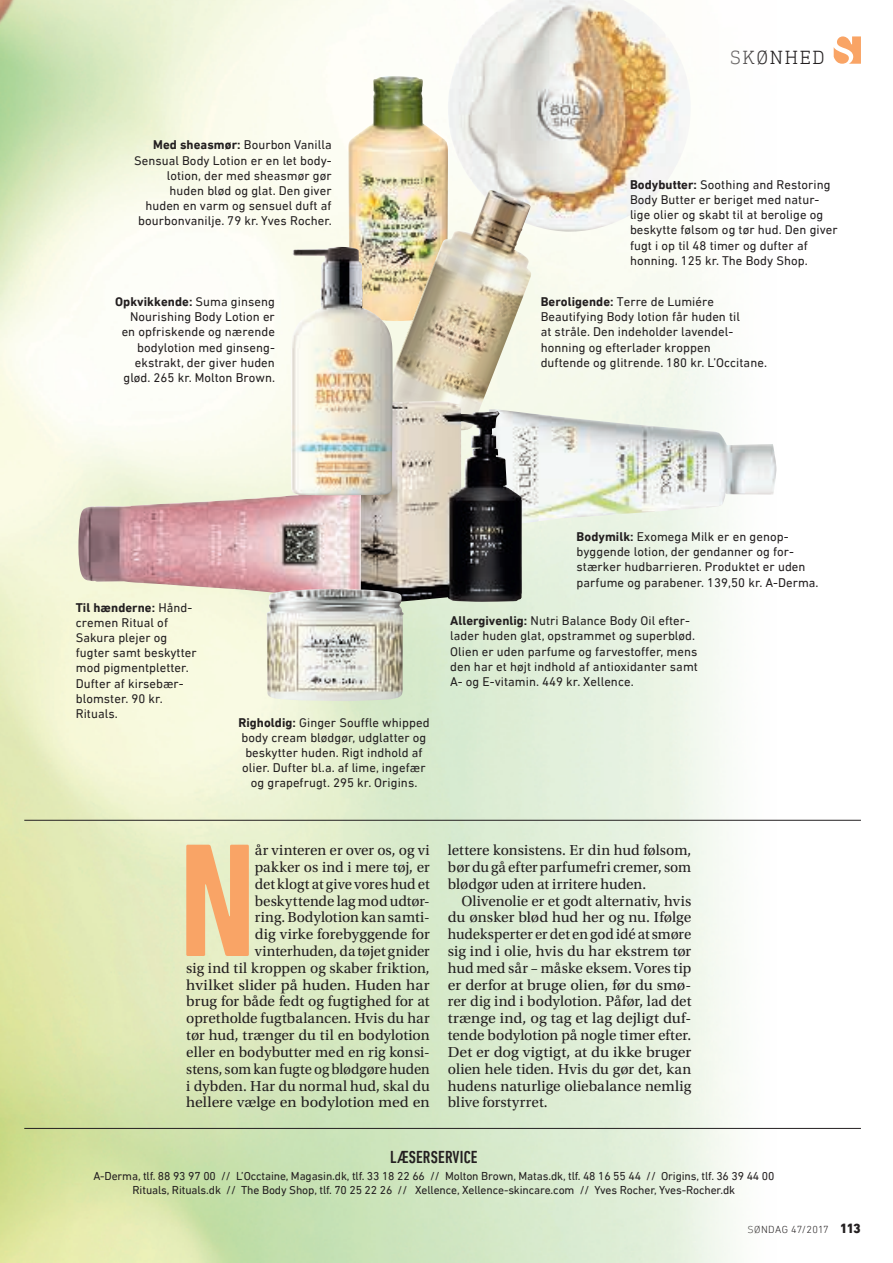
<style>
.page{position:relative;width:893px;height:1263px;background:#fff}
.page>*{position:absolute;margin:0;border:0;box-sizing:border-box;transform-origin:0 0}
.t1{font:700 condensed 163.65px "DIN Next LT Pro";color:#f9a466}
.t2{font:300 19.2px "DIN Next Slab Pro";letter-spacing:.085em;color:#231f20}
.t3{font:500 condensed 17.7px "DIN Next LT Pro";letter-spacing:.01em;color:#231f20}
.t4{font:15.15px/16.8px "Utopia Std";letter-spacing:-.005em;color:#231f20;text-align:right}
.t5{font:15.15px "Utopia Std";letter-spacing:-.005em;color:#231f20;scale:1.04 1}
.t6{font:12.75px/15.1px "DIN Next LT Pro";letter-spacing:.005em;color:#231f20}
.t7{font:11.7px/13.4px "DIN Next LT Pro";letter-spacing:-.01em;color:#231f20;text-align:center}
.t8{font:300 10.35px "DIN Next LT Pro";letter-spacing:.04em;color:#231f20}
.s1{font-weight:700}
.s2{font-weight:800;font-size:13.65px}
</style>
<div class="page">
<svg style="left:834px;top:36px;width:27px;height:28px"></svg>
<img style="left:0;top:0;width:776px;height:1263px">
<img style="left:447px;top:0;width:244px;height:232px">
<hr style="left:24px;top:1128px;width:837px;height:1px;background:#231f20">
<hr style="left:24px;top:820px;width:837px;height:1px;background:#231f20">
<img style="left:348px;top:76px;width:100px;height:171px">
<img style="left:385px;top:190px;width:147px;height:219px">
<img style="left:522px;top:409px;width:255px;height:119px">
<img style="left:361px;top:401px;width:161px;height:201px">
<img style="left:78px;top:486px;width:283px;height:118px">
<img style="left:291px;top:247px;width:102px;height:248px">
<img style="left:267px;top:589px;width:138px;height:112px">
<p class="t6" style="left:134px;top:137px;width:199px;text-align:right"><span class="s1">Med sheasmør:</span> Bourbon Vanilla<br>Sensual Body Lotion er en let body&shy;lotion, der med sheasmør gør huden blød og glat. Den giver huden en varm og sensuel duft af bourbonvanilje. 79 kr. Yves Rocher.</p>
<p class="t6" style="left:115px;top:294px;width:162px;text-align:right"><span class="s1">Opkvikkende:</span> Suma ginseng<br>Nourishing Body Lotion er en opfriskende og nærende bodylotion med ginseng&shy;ekstrakt, der giver huden glød. 265 kr. Molton Brown.</p>
<p class="t2" style="left:730px;top:46px;width:97px">SKØNHED</p>
<p class="t6" style="left:630px;top:177px;width:209px"><span class="s1">Bodybutter:</span> Soothing and Restoring Body Butter er beriget med natur&shy;lige olier og skabt til at berolige og beskytte følsom og tør hud. Den giver fugt i op til 48 timer og dufter af honning. 125 kr. The Body Shop.</p>
<p class="t6" style="left:541px;top:294px;width:228px"><span class="s1">Beroligende:</span> Terre de Lumiére Beautifying Body lotion får huden til<br>at stråle. Den indeholder lavendel&shy;honning og efterlader kroppen<br>duftende og glitrende. 180 kr. L’Occitane.</p>
<p class="t6" style="left:76px;top:599px;width:122px"><span class="s1">Til hænderne:</span> Hånd&shy;cremen Ritual of<br>Sakura plejer og fugter samt beskytter mod pigmentpletter.<br>Dufter af kirsebær&shy;blomster. 90 kr.<br>Rituals.</p>
<p class="t6" style="left:238px;top:714px;width:193px;text-align:center"><span class="s1">Righoldig:</span> Ginger Soule whipped body cream blødgør, udglatter og beskytter huden. Rigt indhold af olier. Dufter bl.a. af lime, ingefær og grapefrugt. 295 kr. Origins.</p>
<p class="t6" style="left:577px;top:529px;width:244px"><span class="s1">Bodymilk:</span> Exomega Milk er en genop&shy;byggende lotion, der gendanner og for&shy;stærker hudbarrieren. Produktet er uden parfume og parabener. 139,50 kr. A-Derma.</p>
<p class="t6" style="left:450px;top:613px;width:249px"><span class="s1">Allergivenlig:</span> Nutri Balance Body Oil efter&shy;lader huden glat, opstrammet og superblød.<br>Olien er uden parfume og farvestofer, mens den har et højt indhold af antioxidanter samt A- og E-vitamin. 449 kr. Xellence.</p>
<p class="t1" style="left:179px;top:808px;width:79px">N</p>
<p class="t4" style="left:186px;top:843px;width:245px">år vinteren er over os, og vi<br>pakker os ind i mere tøj, er<br>det klogt at give vores hud et beskyttende lag mod udtør-<br>ring. Bodylotion kan samti-<br>dig virke forebyggende for vinterhuden, da tøjet gnider<br>sig ind til kroppen og skaber friktion, hvilket slider på huden. Huden har brug for både fedt og fugtighed for at opretholde fugtbalancen. Hvis du har tør hud, trænger du til en bodylotion eller en bodybutter med en rig konsi&shy;stens, som kan fugte og blødgøre huden i dybden. Har du normal hud, skal du hellere vælge en bodylotion med en</p>
<p class="t4" style="left:448px;top:843px;width:245px">lettere konsistens. Er din hud følsom,</p>
<p class="t4" style="left:448px;top:860px;width:245px">bør du gå efter parfumefri cremer, som</p>
<p class="t4" style="left:448px;top:877px;width:200px">blødgør uden at irritere huden.</p>
<p class="t4" style="left:462px;top:893px;width:231px">Olivenolie er et godt alternativ, hvis</p>
<p class="t4" style="left:448px;top:910px;width:245px">du ønsker blød hud her og nu. Ifølge</p>
<p class="t4" style="left:448px;top:927px;width:245px">hudeksperter er det en god idé at smøre</p>
<p class="t4" style="left:448px;top:944px;width:245px">sig ind i olie, hvis du har ekstrem tør</p>
<p class="t4" style="left:448px;top:961px;width:245px">hud med sår – måske eksem. Vores tip</p>
<p class="t5" style="left:448px;top:979px;width:236px">er derfor at bruge olien, før du smø-</p>
<p class="t4" style="left:448px;top:994px;width:245px">rer dig ind i bodylotion. Påfør, lad det</p>
<p class="t5" style="left:448px;top:1012px;width:236px">trænge ind, og tag et lag dejligt duf-</p>
<p class="t4" style="left:448px;top:1028px;width:245px">tende bodylotion på nogle timer efter.</p>
<p class="t5" style="left:448px;top:1046px;width:236px">Det er dog vigtigt, at du ikke bruger</p>
<p class="t4" style="left:448px;top:1062px;width:245px">olien hele tiden. Hvis du gør det, kan</p>
<p class="t4" style="left:448px;top:1078px;width:245px">hudens naturlige oliebalance nemlig</p>
<p class="t4" style="left:448px;top:1095px;width:101px">blive forstyrret.</p>
<p class="t3" style="left:390px;top:1147px;width:89px">LÆSERSERVICE</p>
<p class="t7" style="left:93px;top:1170px;width:682px">A-Derma, tlf. 88 93 97 00 // L’Occtaine, Magasin.dk, tlf. 33 18 22 66 // Molton Brown, Matas.dk, tlf. 48 16 55 44 // Origins, tlf. 36 39 44 00<br>Rituals, Rituals.dk // The Body Shop, tlf. 70 25 22 26 // Xellence, Xellence-skincare.com // Yves Rocher, Yves-Rocher.dk</p>
<p class="t8" style="left:747px;top:1223px;width:115px">SØNDAG 47/2017 <span class="s2">113</span></p>
</div>
